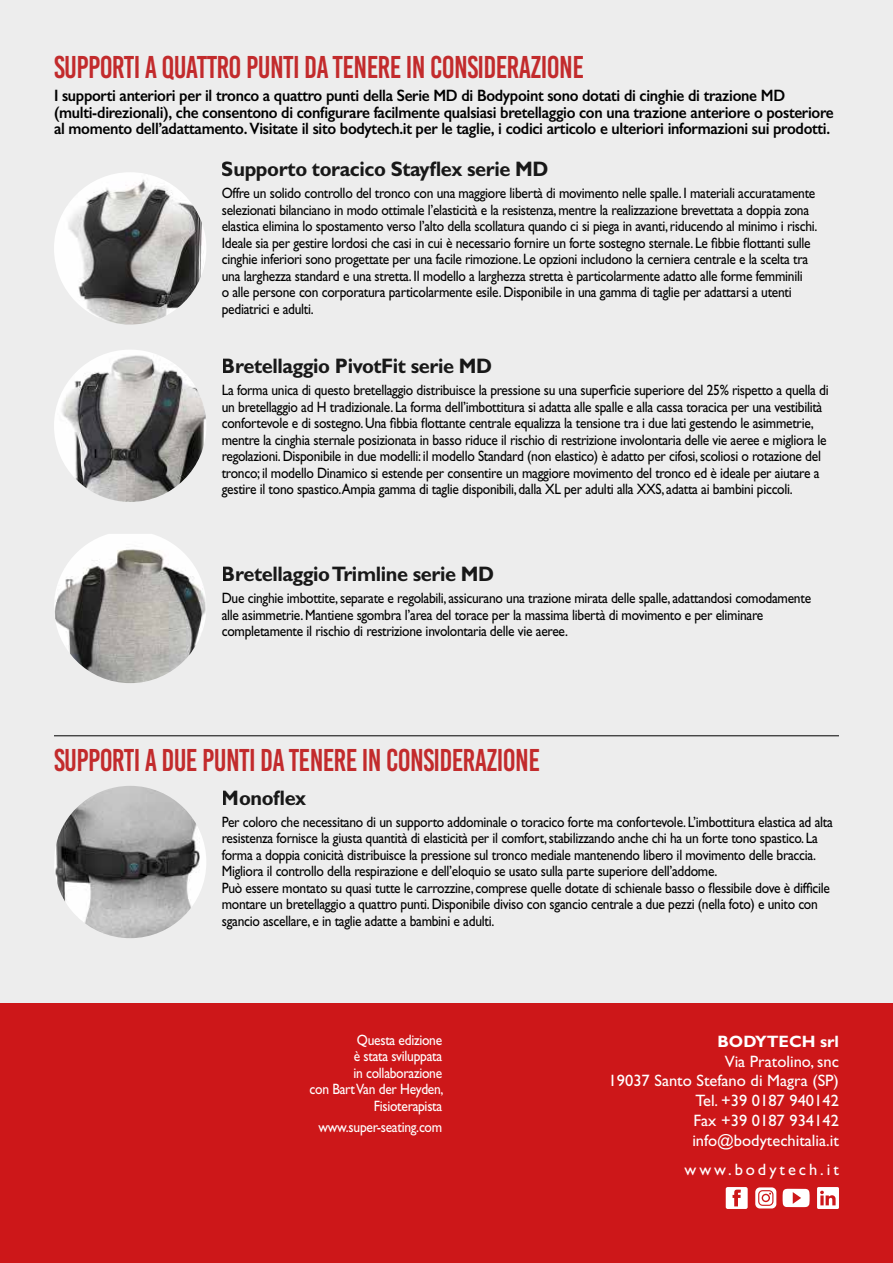
<style>
.page{position:relative;width:893px;height:1263px;background:#ededed}
.page>*{position:absolute;margin:0;border:0;box-sizing:border-box;transform-origin:0 0}
.t1{font:31.5px "Bebas Kai";letter-spacing:-.02em;color:#cd1719;scale:.95 1}
.t2{font:700 21px "Gill Sans";letter-spacing:-.02em;color:#000;scale:.95 1}
.t3{font:600 16.5px/16.5px "Gill Sans";letter-spacing:-.02em;color:#000;scale:.93 1}
.t4{font:16.5px/19.8px "Gill Sans";color:#fff;text-align:right}
.t5{font:16.5px "Gill Sans";letter-spacing:.18em;color:#fff}
.t6{font:700 16.5px "Gill Sans";color:#fff}
.t7{font:15px/16.5px "Gill Sans";letter-spacing:-.02em;color:#000;scale:.9 1}
.t8{font:15px/16.5px "Gill Sans";letter-spacing:-.02em;color:#fff;text-align:right;scale:.9 1}
</style>
<div class="page">
<div style="left:0;top:1003px;width:893px;height:260px;background:#cd1719"></div>
<img style="left:54px;top:172px;width:152px;height:153px;border-radius:76px">
<img style="left:54px;top:350px;width:152px;height:152px;border-radius:76px">
<img style="left:54px;top:786px;width:152px;height:152px;border-radius:76px">
<img style="left:54px;top:534px;width:152px;height:149px">
<hr style="left:54px;top:735px;width:785px;height:1px;background:#000">
<svg style="left:726px;top:1187px;width:22px;height:22px"></svg>
<svg style="left:783px;top:1189px;width:27px;height:18px"></svg>
<svg style="left:817px;top:1187px;width:22px;height:22px"></svg>
<svg style="left:755px;top:1187px;width:21px;height:21px"></svg>
<h1 class="t1" style="left:54px;top:50px;width:559px">SUPPORTI A QUATTRO PUNTI DA TENERE IN CONSIDERAZIONE</h1>
<p class="t3" style="left:54px;top:87px;width:840px">I supporti anteriori per il tronco a quattro punti della Serie MD di Bodypoint sono dotati di cinghie di trazione MD (multi-direzionali), che consentono di configurare facilmente qualsiasi bretellaggio con una trazione anteriore o posteriore al momento dell’adattamento. Visitate il sito bodytech.it per le taglie, i codici articolo e ulteriori informazioni sui prodotti.</p>
<h2 class="t2" style="left:222px;top:157px;width:346px">Supporto toracico Stayflex serie MD</h2>
<p class="t7" style="left:222px;top:185px;width:663px">Offre un solido controllo del tronco con una maggiore libertà di movimento nelle spalle. I materiali accuratamente selezionati bilanciano in modo ottimale l’elasticità e la resistenza, mentre la realizzazione brevettata a doppia zona elastica elimina lo spostamento verso l’alto della scollatura quando ci si piega in avanti, riducendo al minimo i rischi.<br>Ideale sia per gestire lordosi che casi in cui è necessario fornire un forte sostegno sternale. Le fibbie flottanti sulle cinghie inferiori sono progettate per una facile rimozione. Le opzioni includono la cerniera centrale e la scelta tra una larghezza standard e una stretta. Il modello a larghezza stretta è particolarmente adatto alle forme femminili<br>o alle persone con corporatura particolarmente esile. Disponibile in una gamma di taglie per adattarsi a utenti pediatrici e adulti.</p>
<h2 class="t2" style="left:222px;top:354px;width:286px">Bretellaggio PivotFit serie MD</h2>
<p class="t7" style="left:222px;top:382px;width:676px">La forma unica di questo bretellaggio distribuisce la pressione su una superficie superiore del 25% rispetto a quella di un bretellaggio ad H tradizionale. La forma dell’imbottitura si adatta alle spalle e alla cassa toracica per una vestibilità confortevole e di sostegno. Una fibbia flottante centrale equalizza la tensione tra i due lati gestendo le asimmetrie, mentre la cinghia sternale posizionata in basso riduce il rischio di restrizione involontaria delle vie aeree e migliora le regolazioni. Disponibile in due modelli: il modello Standard (non elastico) è adatto per cifosi, scoliosi o rotazione del tronco; il modello Dinamico si estende per consentire un maggiore movimento del tronco ed è ideale per aiutare a gestire il tono spastico.Ampia gamma di taglie disponibili, dalla XL per adulti alla XXS, adatta ai bambini piccoli.</p>
<h2 class="t2" style="left:222px;top:562px;width:288px">Bretellaggio Trimline serie MD</h2>
<p class="t7" style="left:222px;top:590px;width:656px">Due cinghie imbottite, separate e regolabili, assicurano una trazione mirata delle spalle, adattandosi comodamente alle asimmetrie. Mantiene sgombra l’area del torace per la massima libertà di movimento e per eliminare completamente il rischio di restrizione involontaria delle vie aeree.</p>
<h1 class="t1" style="left:54px;top:743px;width:513px">SUPPORTI A DUE PUNTI DA TENERE IN CONSIDERAZIONE</h1>
<h2 class="t2" style="left:222px;top:785px;width:90px">Monoflex</h2>
<p class="t7" style="left:222px;top:814px;width:680px">Per coloro che necessitano di un supporto addominale o toracico forte ma confortevole. L’imbottitura elastica ad alta resistenza fornisce la giusta quantità di elasticità per il comfort, stabilizzando anche chi ha un forte tono spastico. La forma a doppia conicità distribuisce la pressione sul tronco mediale mantenendo libero il movimento delle braccia.<br>Migliora il controllo della respirazione e dell’eloquio se usato sulla parte superiore dell’addome.<br>Può essere montato su quasi tutte le carrozzine, comprese quelle dotate di schienale basso o flessibile dove è difficile montare un bretellaggio a quattro punti. Disponibile diviso con sgancio centrale a due pezzi (nella foto) e unito con sgancio ascellare, e in taglie adatte a bambini e adulti.</p>
<p class="t8" style="left:310px;top:1031px;width:150px">Questa edizione<br>è stata sviluppata<br>in collaborazione<br>con Bart Van der Heyden,<br>Fisioterapista</p>
<p class="t8" style="left:318px;top:1118px;width:139px">www.super-seating.com</p>
<p class="t6" style="left:717px;top:1031px;width:123px">BODYTECH srl</p>
<p class="t4" style="left:609px;top:1051px;width:232px">Via Pratolino, snc<br>19037 Santo Stefano di Magra (SP)<br>Tel. +39 0187 940142<br>Fax +39 0187 934142 info@bodytechitalia.it</p>
<p class="t5" style="left:685px;top:1159px;width:156px">www.bodytech.it</p>
</div>
